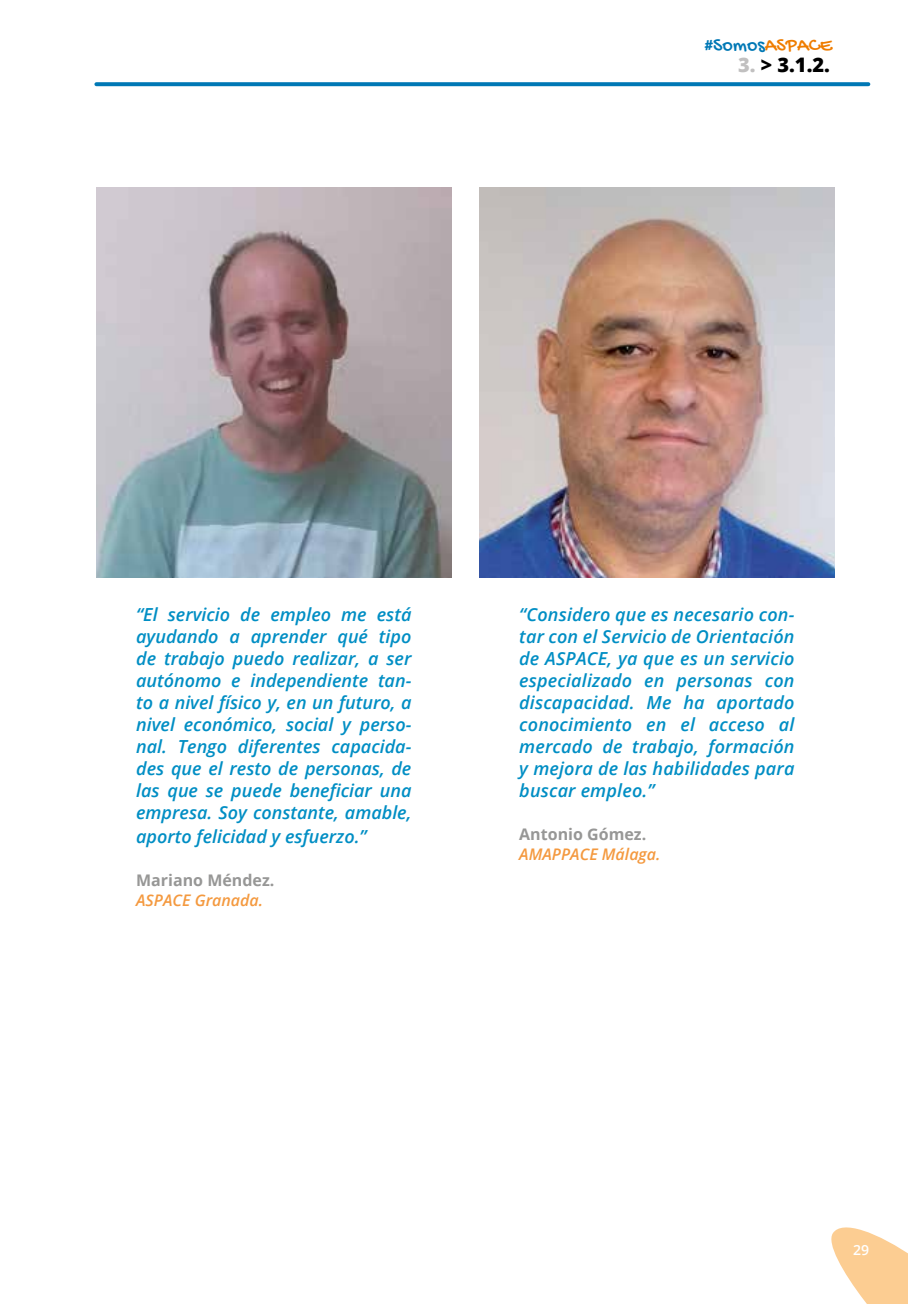
<style>
.page{position:relative;width:908px;height:1304px;background:#fff}
.page>*{position:absolute;margin:0;border:0;box-sizing:border-box;transform-origin:0 0}
.t1{font:20px "Gochi Hand";color:#0078b5}
.t2{font:800 20px "Open Sans";color:#000}
.t3{font:italic 600 18px/22px "Open Sans";color:#008ec4;text-align:justify}
.t4{font:italic 600 16px "Open Sans";color:#f4993f}
.t5{font:700 16px "Open Sans";color:#979796}
.t6{font:600 14px "Open Sans";color:#fff}
.s1{color:#ef7d00}
.s2{color:#c1c0c0}
</style>
<div class="page">
<svg style="left:831px;top:1227px;width:76px;height:77px"></svg>
<svg style="left:96px;top:82px;width:771px;height:4px;background:#0d7eb8"></svg>
<img style="left:96px;top:187px;width:355px;height:391px">
<img style="left:479px;top:187px;width:354px;height:391px">
<p class="t1" style="left:703px;top:35px;width:129px">#Somos<span class="s1">ASPACE</span></p>
<p class="t2" style="left:737px;top:50px;width:93px"><span class="s2">3.</span> &gt; 3.1.2.</p>
<p class="t3" style="left:136px;top:603px;width:276px">“El servicio de empleo me está ayudando a aprender qué tipo de trabajo puedo realizar, a ser autónomo e independiente tan&shy;to a nivel físico y, en un futuro, a nivel económico, social y perso&shy;nal. Tengo diferentes capacida&shy;des que el resto de personas, de las que se puede beneficiar una empresa. Soy constante, amable,</p>
<p class="t3" style="left:136px;top:825px;width:232px">aporto felicidad y esfuerzo.”</p>
<p class="t5" style="left:136px;top:869px;width:140px">Mariano Méndez.</p>
<p class="t4" style="left:136px;top:889px;width:128px">ASPACE Granada.</p>
<p class="t3" style="left:519px;top:603px;width:276px">“Considero que es necesario con&shy;tar con el Servicio de Orientación de ASPACE, ya que es un servicio especializado en personas con discapacidad. Me ha aportado conocimiento en el acceso al mercado de trabajo, formación y mejora de las habilidades para buscar empleo.”</p>
<p class="t5" style="left:519px;top:823px;width:128px">Antonio Gómez.</p>
<p class="t4" style="left:519px;top:843px;width:143px">AMAPPACE Málaga.</p>
<p class="t6" style="left:852px;top:1240px;width:17px">29</p>
</div>
